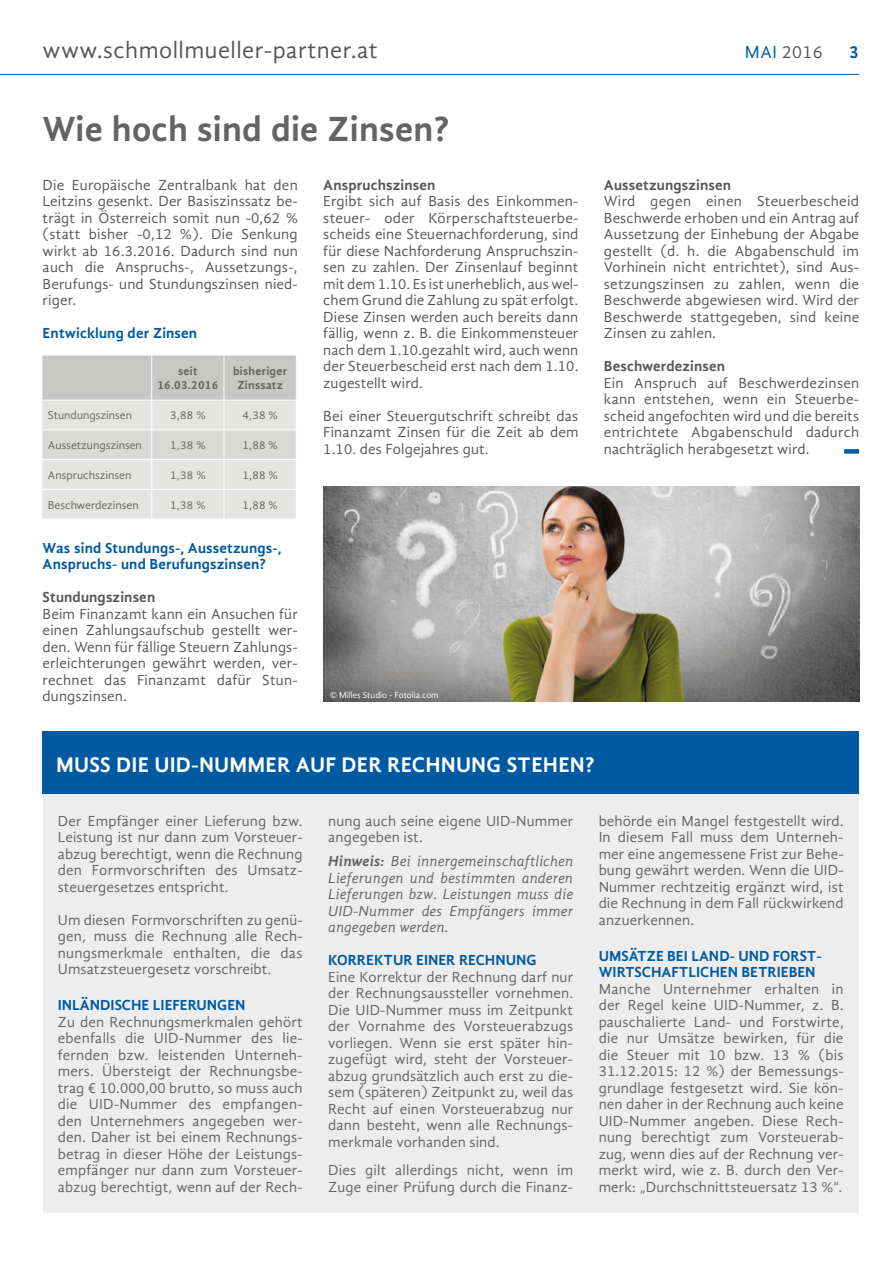
<style>
.page{position:relative;width:893px;height:1263px;background:#fff}
.page>*{position:absolute;margin:0;border:0;box-sizing:border-box;transform-origin:0 0}
.t1{font:700 36px "Gandhi Sans";letter-spacing:.01em;color:#646463}
.t2{font:24px "Gandhi Sans";letter-spacing:.02em;color:#575756}
.t3{font:700 21.75px "Gandhi Sans";letter-spacing:.01em;color:#fff}
.t4{font:18px "Gandhi Sans";letter-spacing:.025em;color:#575756}
.t5{font:700 18px "Gandhi Sans";color:#005aa1}
.t6{font:15px/16.5px "Gandhi Sans";letter-spacing:.01em;color:#646463;text-align:justify}
.t7{font:15px/16.5px "Gandhi Sans";letter-spacing:.01em;color:#575756;text-align:justify}
.t8{font:700 15px/16.5px "Gandhi Sans";color:#005aa1}
.t9{font:italic 15px/16.5px "Gandhi Sans";letter-spacing:.01em;color:#646463;text-align:justify}
.t10{font:700 15px "Gandhi Sans";letter-spacing:.01em;color:#575756}
.t11{font:700 12px/14.4px "Gandhi Sans";letter-spacing:.02em;color:#646463;text-align:center}
.t12{font:11.7px "Gandhi Sans";color:#646463}
.t13{font:9px "Gandhi Sans";color:#fff}
.s1{color:#005aa1}
.s2{font-weight:700}
</style>
<div class="page">
<div style="left:43px;top:784px;width:815px;height:429px;background:#ededed"></div>
<div style="left:42px;top:732px;width:817px;height:62px;background:#005aa1"></div>
<div style="left:844px;top:449px;width:15px;height:5px;background:#005aa1"></div>
<svg style="left:42px;top:355px;width:254px;height:164px;background:#dbdbda"></svg>
<img style="left:323px;top:487px;width:536px;height:214px">
<hr style="left:0;top:74px;width:859px;height:1px;background:#005aa1">
<h2 class="t2" style="left:43px;top:37px;width:337px">www.schmollmueller-partner.at</h2>
<h1 class="t1" style="left:43px;top:108px;width:408px">Wie hoch sind die Zinsen?</h1>
<p class="t7" style="left:43px;top:176px;width:257px">Die Europäische Zentralbank hat den Leitzins gesenkt. Der Basiszinssatz be&shy;trägt in Österreich somit nun -0,62 % (statt bisher -0,12 %). Die Senkung wirkt ab 16.3.2016. Dadurch sind nun auch die Anspruchs-, Aussetzungs-, Berufungs- und Stundungszinsen nied&shy;riger.</p>
<p class="t8" style="left:43px;top:325px;width:156px">Entwicklung der Zinsen</p>
<p class="t10" style="left:323px;top:176px;width:113px">Anspruchszinsen</p>
<p class="t7" style="left:323px;top:193px;width:257px">Ergibt sich auf Basis des Einkommen&shy;steuer- oder Körperschaftsteuerbe&shy;scheids eine Steuernachforderung, sind für diese Nachforderung Anspruchszin&shy;sen zu zahlen. Der Zinsenlauf beginnt mit dem 1.10. Es ist unerheblich, aus wel&shy;chem Grund die Zahlung zu spät erfolgt.<br>Diese Zinsen werden auch bereits dann fällig, wenn z. B. die Einkommensteuer nach dem 1.10.gezahlt wird, auch wenn der Steuerbescheid erst nach dem 1.10. zugestellt wird.</p>
<p class="t7" style="left:323px;top:407px;width:257px">Bei einer Steuergutschrift schreibt das Finanzamt Zinsen für die Zeit ab dem 1.10. des Folgejahres gut.</p>
<p class="t11" style="left:157px;top:364px;width:62px">seit<br>16.03.2016</p>
<p class="t11" style="left:233px;top:364px;width:56px">bisheriger<br>Zinssatz</p>
<p class="t12" style="left:48px;top:409px;width:86px">Stundungszinsen</p>
<p class="t12" style="left:170px;top:409px;width:37px">3,88 %</p>
<p class="t12" style="left:243px;top:409px;width:37px">4,38 %</p>
<p class="t12" style="left:48px;top:439px;width:96px">Aussetzungszinsen</p>
<p class="t12" style="left:170px;top:439px;width:37px">1,38 %</p>
<p class="t12" style="left:243px;top:439px;width:37px">1,88 %</p>
<p class="t12" style="left:48px;top:468px;width:85px">Anspruchszinsen</p>
<p class="t12" style="left:170px;top:468px;width:37px">1,38 %</p>
<p class="t12" style="left:243px;top:468px;width:37px">1,88 %</p>
<p class="t12" style="left:48px;top:498px;width:92px">Beschwerdezinsen</p>
<p class="t12" style="left:170px;top:498px;width:37px">1,38 %</p>
<p class="t12" style="left:243px;top:498px;width:37px">1,88 %</p>
<p class="t8" style="left:43px;top:539px;width:240px">Was sind Stundungs-, Aussetzungs-,<br>Anspruchs- und Berufungszinsen?</p>
<p class="t10" style="left:43px;top:588px;width:114px">Stundungszinsen</p>
<p class="t7" style="left:43px;top:605px;width:257px">Beim Finanzamt kann ein Ansuchen für einen Zahlungsaufschub gestellt wer&shy;den. Wenn für fällige Steuern Zahlungs&shy;erleichterungen gewährt werden, ver&shy;rechnet das Finanzamt dafür Stun&shy;dungszinsen.</p>
<p class="t13" style="left:330px;top:690px;width:111px">© Milles Studio - Fotolia.com</p>
<p class="t4" style="left:745px;top:42px;width:79px"><span class="s1">MAI</span> 2016</p>
<p class="t5" style="left:849px;top:42px;width:11px">3</p>
<p class="t10" style="left:604px;top:176px;width:129px">Aussetzungszinsen</p>
<p class="t7" style="left:604px;top:193px;width:257px">Wird gegen einen Steuerbescheid Beschwerde erhoben und ein Antrag auf Aussetzung der Einhebung der Abgabe gestellt (d. h. die Abgabenschuld im Vorhinein nicht entrichtet), sind Aus&shy;setzungszinsen zu zahlen, wenn die Beschwerde abgewiesen wird. Wird der Beschwerde stattgegeben, sind keine Zinsen zu zahlen.</p>
<p class="t10" style="left:604px;top:357px;width:123px">Beschwerdezinsen</p>
<p class="t7" style="left:604px;top:374px;width:257px">Ein Anspruch auf Beschwerdezinsen kann entstehen, wenn ein Steuerbe&shy;scheid angefochten wird und die bereits entrichtete Abgabenschuld dadurch nachträglich herabgesetzt wird.</p>
<h3 class="t3" style="left:56px;top:752px;width:540px">MUSS DIE UID-NUMMER AUF DER RECHNUNG STEHEN?</h3>
<p class="t6" style="left:58px;top:812px;width:246px">Der Empfänger einer Lieferung bzw.<br>Leistung ist nur dann zum Vorsteuer&shy;abzug berechtigt, wenn die Rechnung den Formvorschriften des Umsatz&shy;steuergesetzes entspricht.</p>
<p class="t6" style="left:58px;top:911px;width:246px">Um diesen Formvorschriften zu genü&shy;gen, muss die Rechnung alle Rech&shy;nungsmerkmale enthalten, die das Umsatzsteuergesetz vorschreibt.</p>
<p class="t8" style="left:58px;top:997px;width:189px">INLÄNDISCHE LIEFERUNGEN</p>
<p class="t6" style="left:58px;top:1013px;width:247px">Zu den Rechnungsmerkmalen gehört ebenfalls die UID-Nummer des lie&shy;fernden bzw. leistenden Unterneh&shy;mers. Übersteigt der Rechnungsbe&shy;trag € 10.000,00 brutto, so muss auch die UID-Nummer des empfangen&shy;den Unternehmers angegeben wer&shy;den. Daher ist bei einem Rechnungs&shy;betrag in dieser Höhe der Leistungs&shy;empfänger nur dann zum Vorsteuer&shy;abzug berechtigt, wenn auf der Rech-</p>
<p class="t6" style="left:328px;top:812px;width:246px">nung auch seine eigene UID-Nummer angegeben ist.</p>
<p class="t9" style="left:328px;top:853px;width:247px"><span class="s2">Hinweis:</span> Bei innergemeinschaftlichen Lieferungen und bestimmten anderen Lieferungen bzw. Leistungen muss die UID-Nummer des Empfängers immer angegeben werden.</p>
<p class="t8" style="left:328px;top:952px;width:210px">KORREKTUR EINER RECHNUNG</p>
<p class="t6" style="left:328px;top:968px;width:247px">Eine Korrektur der Rechnung darf nur der Rechnungsaussteller vornehmen.<br>Die UID-Nummer muss im Zeitpunkt der Vornahme des Vorsteuerabzugs vorliegen. Wenn sie erst später hin&shy;zugefügt wird, steht der Vorsteuer&shy;abzug grundsätzlich auch erst zu die&shy;sem (späteren) Zeitpunkt zu, weil das Recht auf einen Vorsteuerabzug nur dann besteht, wenn alle Rechnungs&shy;merkmale vorhanden sind.</p>
<p class="t6" style="left:328px;top:1162px;width:246px">Dies gilt allerdings nicht, wenn im<br>Zuge einer Prüfung durch die Finanz-</p>
<p class="t6" style="left:599px;top:812px;width:246px">behörde ein Mangel festgestellt wird.<br>In diesem Fall muss dem Unterneh&shy;mer eine angemessene Frist zur Behe&shy;bung gewährt werden. Wenn die UID-Nummer rechtzeitig ergänzt wird, ist die Rechnung in dem Fall rückwirkend anzuerkennen.</p>
<p class="t8" style="left:599px;top:947px;width:225px">UMSÄTZE BEI LAND- UND FORST-<br>WIRTSCHAFTLICHEN BETRIEBEN</p>
<p class="t6" style="left:599px;top:980px;width:247px">Manche Unternehmer erhalten in der Regel keine UID-Nummer, z. B. pauschalierte Land- und Forstwirte, die nur Umsätze bewirken, für die die Steuer mit 10 bzw. 13 % (bis 31.12.2015: 12 %) der Bemessungs&shy;grundlage festgesetzt wird. Sie kön&shy;nen daher in der Rechnung auch keine UID-Nummer angeben. Diese Rech&shy;nung berechtigt zum Vorsteuerab&shy;zug, wenn dies auf der Rechnung ver&shy;merkt wird, wie z. B. durch den Ver&shy;merk: „Durchschnittsteuersatz 13 %“.</p>
</div>
